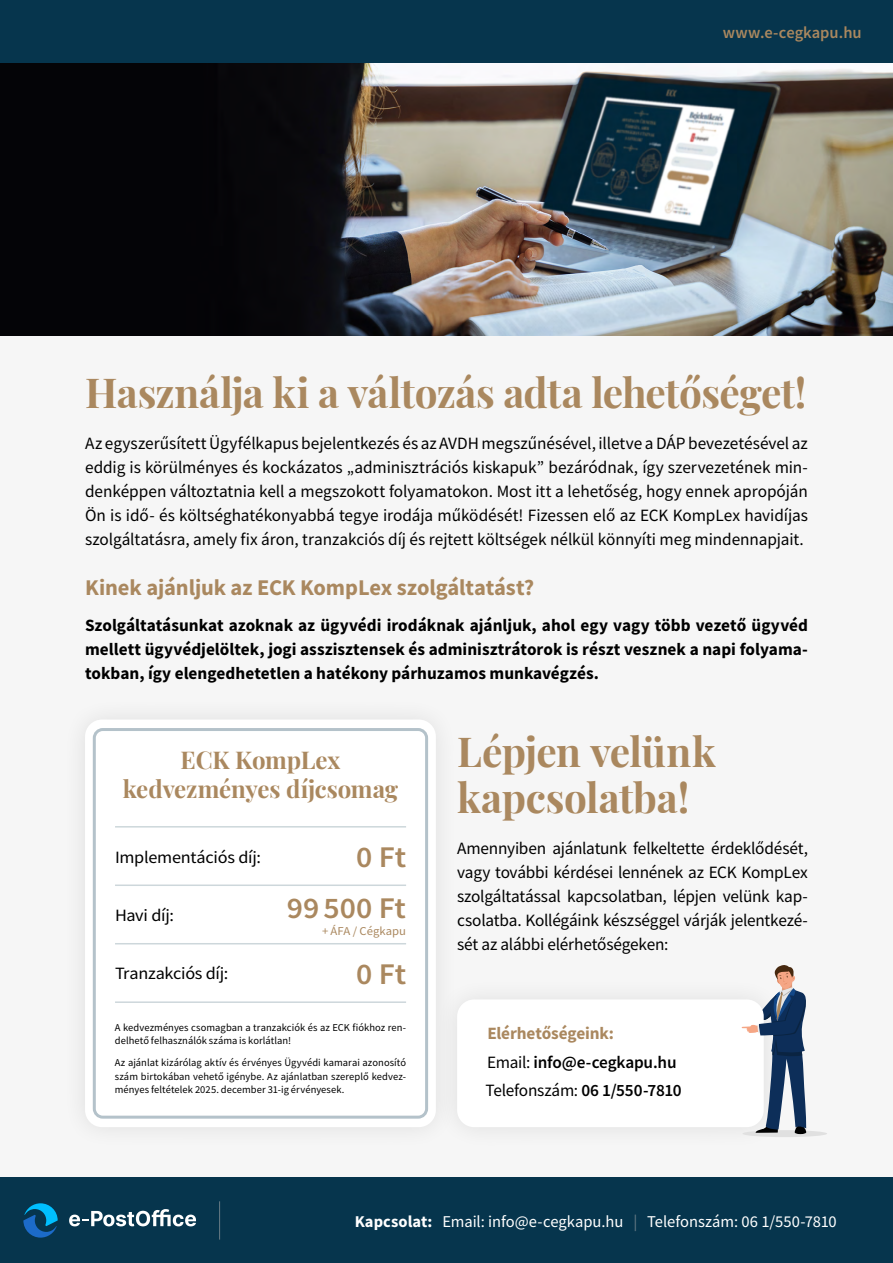
<style>
.page{position:relative;width:893px;height:1263px;background:#fff}
.page>*{position:absolute;margin:0;border:0;box-sizing:border-box;transform-origin:0 0}
.t1{font:700 40.5px/46.5px "Playfair Display";letter-spacing:-.015em;color:#aa885f}
.t2{font:600 30px/50.6px "Source Sans Pro";letter-spacing:-.005em;color:#aa885f;text-align:right;scale:1.06 1}
.t3{font:700 24px/28.5px "Playfair Display";letter-spacing:-.01em;color:#aa885f;text-align:center}
.t4{font:700 22.5px "Source Sans Pro";letter-spacing:-.005em;color:#aa885f}
.t5{font:17.25px/24px "Source Sans Pro";letter-spacing:-.01em;color:#000;text-align:justify}
.t6{font:700 17.25px/24px "Source Sans Pro";color:#000;text-align:justify}
.t7{font:600 17.25px/28.5px "Source Sans Pro";letter-spacing:-.01em;color:#000}
.t8{font:17.25px "Source Sans Pro";letter-spacing:-.01em;color:#000;scale:1.05 1}
.t9{font:16.5px "Source Sans Pro";letter-spacing:-.005em;color:#fff}
.t10{font:600 16.5px "Source Sans Pro";color:#aa885f}
.t11{font:12px "Source Sans Pro";letter-spacing:.005em;color:#aa885f;scale:1.05 1}
.t12{font:10.5px/13.5px "Source Sans Pro";letter-spacing:.005em;color:#000}
.s1{font-weight:700;color:#aa885f}
.s2{font-weight:400}
.s3{font-weight:700}
.s4{color:#687c86}
</style>
<div class="page">
<div style="left:0;top:64px;width:893px;height:1199px;background:#f6f6f6"></div>
<div style="left:0;top:0;width:893px;height:64px;background:#06354d"></div>
<div style="left:0;top:1178px;width:893px;height:85px;background:#06354d"></div>
<hr style="left:219px;top:1201px;width:1px;height:38px;background:#687c86">
<svg style="left:23px;top:1203px;width:35px;height:34px"></svg>
<svg style="left:69px;top:1209px;width:127px;height:17px"></svg>
<img style="left:0;top:64px;width:893px;height:272px">
<div style="left:85px;top:719px;width:351px;height:408px;background:#fff;border-radius:17px"></div>
<div style="left:93px;top:728px;width:335px;height:391px;border:3px solid #b4c2ca;border-radius:9px"></div>
<hr style="left:115px;top:884px;width:291px;height:2px;background:#cdd7db">
<hr style="left:115px;top:826px;width:291px;height:1px;background:#cdd7db">
<hr style="left:115px;top:943px;width:291px;height:1px;background:#cdd7db">
<hr style="left:115px;top:1001px;width:291px;height:2px;background:#cdd7db">
<div style="left:433px;top:975px;width:355px;height:176px;background:#f2f2f2"></div>
<div style="left:457px;top:999px;width:307px;height:128px;background:#fff;border-radius:17px"></div>
<div style="left:742px;top:1130px;width:85px;height:7px;background:#e0e0e0;border-radius:50%"></div>
<svg style="left:741px;top:965px;width:66px;height:169px"></svg>
<p class="t10" style="left:723px;top:22px;width:140px">www.e-cegkapu.hu</p>
<h1 class="t1" style="left:85px;top:366px;width:723px">Használja ki a változás adta lehetőséget!</h1>
<p class="t5" style="left:85px;top:431px;width:724px">Az egyszerűsített Ügyfélkapus bejelentkezés és az AVDH megszűnésével, illetve a DÁP bevezetésével az eddig is körülményes és kockázatos „adminisztrációs kiskapuk” bezáródnak, így szervezetének min&shy;denképpen változtatnia kell a megszokott folyamatokon. Most itt a lehetőség, hogy ennek apropóján Ön is idő- és költséghatékonyabbá tegye irodája működését! Fizessen elő az ECK KompLex havidíjas szolgáltatásra, amely fix áron, tranzakciós díj és rejtett költségek nélkül könnyíti meg mindennapjait.</p>
<h3 class="t4" style="left:85px;top:572px;width:451px">Kinek ajánljuk az ECK KompLex szolgáltatást?</h3>
<p class="t6" style="left:85px;top:613px;width:724px">Szolgáltatásunkat azoknak az ügyvédi irodáknak ajánljuk, ahol egy vagy több vezető ügyvéd mellett ügyvédjelöltek, jogi asszisztensek és adminisztrátorok is részt vesznek a napi folyama&shy;tokban, így elengedhetetlen a hatékony párhuzamos munkavégzés.</p>
<h3 class="t3" style="left:123px;top:744px;width:277px">ECK KompLex kedvezményes díjcsomag</h3>
<p class="t8" style="left:115px;top:846px;width:140px">Implementációs díj:</p>
<p class="t8" style="left:115px;top:904px;width:58px">Havi díj:</p>
<p class="t8" style="left:115px;top:963px;width:110px">Tranzakciós díj:</p>
<h2 class="t2" style="left:287px;top:832px;width:114px">0 Ft<br>99 500 Ft</h2>
<p class="t11" style="left:322px;top:923px;width:82px">+ ÁFA / Cégkapu</p>
<h2 class="t2" style="left:356px;top:949px;width:48px">0 Ft</h2>
<p class="t12" style="left:115px;top:1020px;width:293px">A kedvezményes csomagban a tranzakciók és az ECK fiókhoz ren&shy;delhető felhasználók száma is korlátlan!</p>
<p class="t12" style="left:115px;top:1056px;width:293px;text-align:justify">Az ajánlat kizárólag aktív és érvényes Ügyvédi kamarai azonosító szám birtokában vehető igénybe. Az ajánlatban szereplő kedvez&shy;ményes feltételek 2025. december 31-ig érvényesek.</p>
<h1 class="t1" style="left:457px;top:725px;width:260px">Lépjen velünk kapcsolatba!</h1>
<p class="t5" style="left:457px;top:836px;width:352px">Amennyiben ajánlatunk felkeltette érdeklődését, vagy további kérdései lennének az ECK KompLex szolgáltatással kapcsolatban, lépjen velünk kap&shy;csolatba. Kollégáink készséggel várják jelentkezé&shy;sét az alábbi elérhetőségeken:</p>
<p class="t7" style="left:486px;top:1019px;width:198px"><span class="s1">Elérhetőségeink:<br></span><span class="s2">Email:</span> info@e-cegkapu.hu<br><span class="s2">Telefonszám:</span> 06 1/550-7810</p>
<p class="t9" style="left:355px;top:1211px;width:484px"><span class="s3">Kapcsolat:</span> Email: info@e-cegkapu.hu <span class="s4">|</span> Telefonszám: 06 1/550-7810</p>
</div>
